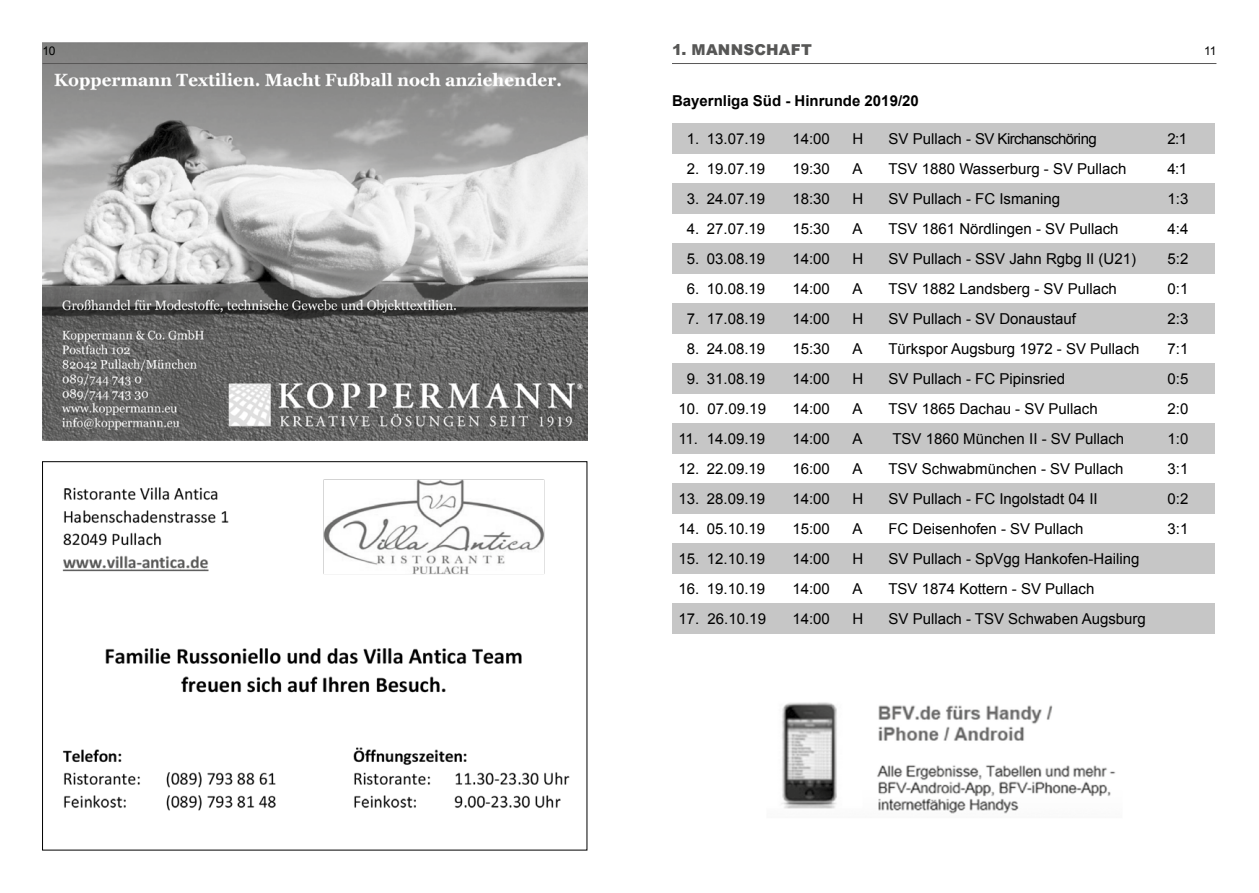
<style>
.page{position:relative;width:1259px;height:893px;background:#fff}
.page>*{position:absolute;margin:0;border:0;box-sizing:border-box;transform-origin:0 0}
.t1{font:15px "Arial";color:#000}
.t2{font:700 15px "Arial";color:#000}
.t3{font:15px "Arial";letter-spacing:-.04em;color:#000}
.t4{font:900 15px "Arial";letter-spacing:.015em;color:#575756}
.t5{font:12px "Arial";color:#000}
</style>
<div class="page">
<img style="left:43px;top:43px;width:544px;height:397px">
<img style="left:62px;top:479px;width:508px;height:332px">
<hr style="left:672px;top:63px;width:544px;height:1px;background:#585757">
<hr style="left:43px;top:63px;width:544px;height:1px;background:#585757">
<div style="left:672px;top:123px;width:543px;height:31px;background:#c6c6c6"></div>
<div style="left:672px;top:243px;width:543px;height:31px;background:#c6c6c6"></div>
<div style="left:672px;top:363px;width:543px;height:31px;background:#c6c6c6"></div>
<div style="left:672px;top:483px;width:543px;height:31px;background:#c6c6c6"></div>
<div style="left:672px;top:183px;width:543px;height:31px;background:#c6c6c6"></div>
<div style="left:672px;top:303px;width:543px;height:31px;background:#c6c6c6"></div>
<div style="left:672px;top:423px;width:543px;height:31px;background:#c6c6c6"></div>
<div style="left:672px;top:543px;width:543px;height:31px;background:#c6c6c6"></div>
<div style="left:672px;top:603px;width:543px;height:31px;background:#c6c6c6"></div>
<img style="left:781px;top:702px;width:335px;height:112px">
<p class="t5" style="left:43px;top:43px;width:15px">10</p>
<p class="t4" style="left:672px;top:39px;width:141px">1. MANNSCHAFT</p>
<p class="t5" style="left:1204px;top:43px;width:14px">11</p>
<p class="t2" style="left:672px;top:90px;width:248px">Bayernliga Süd - Hinrunde 2019/20</p>
<p class="t1" style="left:687px;top:129px;width:80px">1. 13.07.19</p>
<p class="t1" style="left:792px;top:129px;width:39px">14:00</p>
<p class="t1" style="left:852px;top:129px;width:12px">H</p>
<p class="t3" style="left:888px;top:129px;width:210px">SV Pullach - SV Kirchanschöring</p>
<p class="t1" style="left:1167px;top:129px;width:21px">2:1</p>
<p class="t1" style="left:687px;top:159px;width:80px">2. 19.07.19</p>
<p class="t1" style="left:792px;top:159px;width:39px">19:30</p>
<p class="t1" style="left:852px;top:159px;width:12px">A</p>
<p class="t1" style="left:888px;top:159px;width:239px">TSV 1880 Wasserburg - SV Pullach</p>
<p class="t1" style="left:1167px;top:159px;width:21px">4:1</p>
<p class="t1" style="left:687px;top:189px;width:80px">3. 24.07.19</p>
<p class="t1" style="left:792px;top:189px;width:39px">18:30</p>
<p class="t1" style="left:852px;top:189px;width:12px">H</p>
<p class="t1" style="left:888px;top:189px;width:173px">SV Pullach - FC Ismaning</p>
<p class="t1" style="left:1167px;top:189px;width:22px">1:3</p>
<p class="t1" style="left:687px;top:219px;width:80px">4. 27.07.19</p>
<p class="t1" style="left:792px;top:219px;width:39px">15:30</p>
<p class="t1" style="left:852px;top:219px;width:12px">A</p>
<p class="t1" style="left:888px;top:219px;width:232px">TSV 1861 Nördlingen - SV Pullach</p>
<p class="t1" style="left:1167px;top:219px;width:22px">4:4</p>
<p class="t1" style="left:687px;top:249px;width:80px">5. 03.08.19</p>
<p class="t1" style="left:792px;top:249px;width:39px">14:00</p>
<p class="t1" style="left:852px;top:249px;width:12px">H</p>
<p class="t1" style="left:888px;top:249px;width:249px">SV Pullach - SSV Jahn Rgbg II (U21)</p>
<p class="t1" style="left:1167px;top:249px;width:22px">5:2</p>
<p class="t1" style="left:687px;top:279px;width:80px">6. 10.08.19</p>
<p class="t1" style="left:792px;top:279px;width:39px">14:00</p>
<p class="t1" style="left:852px;top:279px;width:12px">A</p>
<p class="t1" style="left:888px;top:279px;width:230px">TSV 1882 Landsberg - SV Pullach</p>
<p class="t1" style="left:1167px;top:279px;width:22px">0:1</p>
<p class="t1" style="left:687px;top:309px;width:80px">7. 17.08.19</p>
<p class="t1" style="left:792px;top:309px;width:39px">14:00</p>
<p class="t1" style="left:852px;top:309px;width:12px">H</p>
<p class="t1" style="left:888px;top:309px;width:189px">SV Pullach - SV Donaustauf</p>
<p class="t1" style="left:1167px;top:309px;width:22px">2:3</p>
<p class="t1" style="left:687px;top:339px;width:80px">8. 24.08.19</p>
<p class="t1" style="left:792px;top:339px;width:39px">15:30</p>
<p class="t1" style="left:852px;top:339px;width:12px">A</p>
<p class="t1" style="left:888px;top:339px;width:252px">Türkspor Augsburg 1972 - SV Pullach</p>
<p class="t1" style="left:1167px;top:339px;width:22px">7:1</p>
<p class="t1" style="left:687px;top:369px;width:80px">9. 31.08.19</p>
<p class="t1" style="left:792px;top:369px;width:39px">14:00</p>
<p class="t1" style="left:852px;top:369px;width:12px">H</p>
<p class="t1" style="left:888px;top:369px;width:178px">SV Pullach - FC Pipinsried</p>
<p class="t1" style="left:1167px;top:369px;width:22px">0:5</p>
<p class="t1" style="left:678px;top:399px;width:89px">10. 07.09.19</p>
<p class="t1" style="left:792px;top:399px;width:39px">14:00</p>
<p class="t1" style="left:852px;top:399px;width:12px">A</p>
<p class="t1" style="left:888px;top:399px;width:211px">TSV 1865 Dachau - SV Pullach</p>
<p class="t1" style="left:1167px;top:399px;width:22px">2:0</p>
<p class="t1" style="left:678px;top:429px;width:88px">11. 14.09.19</p>
<p class="t1" style="left:792px;top:429px;width:39px">14:00</p>
<p class="t1" style="left:852px;top:429px;width:12px">A</p>
<p class="t1" style="left:892px;top:429px;width:233px">TSV 1860 München II - SV Pullach</p>
<p class="t1" style="left:1167px;top:429px;width:22px">1:0</p>
<p class="t1" style="left:678px;top:459px;width:88px">12. 22.09.19</p>
<p class="t1" style="left:792px;top:459px;width:39px">16:00</p>
<p class="t1" style="left:852px;top:459px;width:12px">A</p>
<p class="t1" style="left:888px;top:459px;width:237px">TSV Schwabmünchen - SV Pullach</p>
<p class="t1" style="left:1167px;top:459px;width:22px">3:1</p>
<p class="t1" style="left:678px;top:489px;width:88px">13. 28.09.19</p>
<p class="t1" style="left:792px;top:489px;width:39px">14:00</p>
<p class="t1" style="left:852px;top:489px;width:12px">H</p>
<p class="t1" style="left:888px;top:489px;width:211px">SV Pullach - FC Ingolstadt 04 II</p>
<p class="t1" style="left:1167px;top:489px;width:22px">0:2</p>
<p class="t1" style="left:678px;top:519px;width:88px">14. 05.10.19</p>
<p class="t1" style="left:792px;top:519px;width:39px">15:00</p>
<p class="t1" style="left:852px;top:519px;width:12px">A</p>
<p class="t1" style="left:888px;top:519px;width:197px">FC Deisenhofen - SV Pullach</p>
<p class="t1" style="left:1167px;top:519px;width:22px">3:1</p>
<p class="t1" style="left:678px;top:549px;width:88px">15. 12.10.19</p>
<p class="t1" style="left:792px;top:549px;width:39px">14:00</p>
<p class="t1" style="left:852px;top:549px;width:12px">H</p>
<p class="t1" style="left:888px;top:549px;width:252px">SV Pullach - SpVgg Hankofen-Hailing</p>
<p class="t1" style="left:678px;top:579px;width:88px">16. 19.10.19</p>
<p class="t1" style="left:792px;top:579px;width:39px">14:00</p>
<p class="t1" style="left:852px;top:579px;width:12px">A</p>
<p class="t1" style="left:888px;top:579px;width:207px">TSV 1874 Kottern - SV Pullach</p>
<p class="t1" style="left:678px;top:609px;width:89px">17. 26.10.19</p>
<p class="t1" style="left:792px;top:609px;width:39px">14:00</p>
<p class="t1" style="left:852px;top:609px;width:12px">H</p>
<p class="t1" style="left:888px;top:609px;width:259px">SV Pullach - TSV Schwaben Augsburg</p>
</div>
